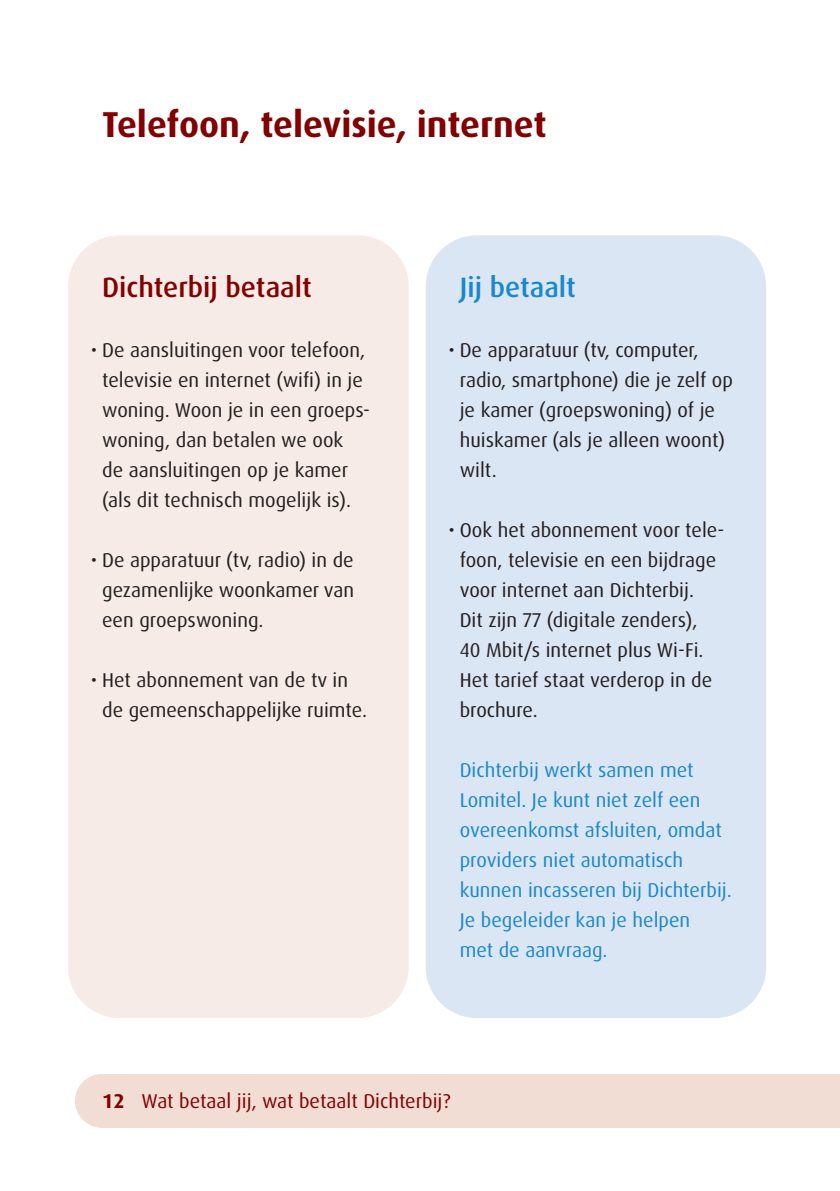
<style>
.page{position:relative;width:840px;height:1191px;background:#fff}
.page>*{position:absolute;margin:0;border:0;box-sizing:border-box;transform-origin:0 0}
.tussenkopje{font:700 36px "Dax Pro";color:#820101}
.tussenkopje-2{font:500 28px "Dax Pro";color:#820101}
.tussenkopje-3{font:500 28px "Dax Pro";color:#1b88c9}
.broodtekst{font:20px/30px "Dax Pro";color:#231f20}
.broodtekst-2{font:20px/30px "Dax Pro";color:#1b88c9}
.t1{font:20px "Dax Pro";color:#820101}
.s1{font-weight:700}
</style>
<div class="page">
<div style="left:102px;top:1074px;width:737px;height:53px;background:#f1ddd3"></div>
<div style="left:75px;top:1074px;width:54px;height:53px;background:#f1ddd3;border-radius:50%"></div>
<div style="left:68px;top:235px;width:340px;height:783px;background:#f6ebe6;border-radius:51px"></div>
<div style="left:425px;top:235px;width:340px;height:783px;background:#dbe6f4;border-radius:51px"></div>
<p class="tussenkopje" style="left:102px;top:100px;width:445px">Telefoon, televisie, internet</p>
<p class="tussenkopje-2" style="left:102px;top:269px;width:211px">Dichterbij betaalt</p>
<p class="broodtekst" style="left:102px;top:335px;width:269px;text-indent:-11px">• De aansluitingen voor telefoon, televisie en internet (wifi) in je woning. Woon je in een groeps&shy;woning, dan betalen we ook<br>de aansluitingen op je kamer (als dit technisch mogelijk is).</p>
<p class="broodtekst" style="left:102px;top:545px;width:253px;text-align:justify;text-indent:-11px">• De apparatuur (tv, radio) in de gezamenlijke woonkamer van een groepswoning.</p>
<p class="broodtekst" style="left:102px;top:665px;width:266px;text-indent:-11px">• Het abonnement van de tv in de gemeenschappelijke ruimte.</p>
<p class="tussenkopje-3" style="left:459px;top:269px;width:118px">Jij betaalt</p>
<p class="broodtekst" style="left:459px;top:335px;width:274px;text-indent:-11px">• De apparatuur (tv, computer, radio, smartphone) die je zelf op je kamer (groepswoning) of je huiskamer (als je alleen woont) wilt.</p>
<p class="broodtekst" style="left:459px;top:515px;width:266px;text-indent:-11px">• Ook het abonnement voor tele&shy;foon, televisie en een bijdrage voor internet aan Dichterbij.<br>Dit zijn 77 (digitale zenders),<br>40 Mbit/s internet plus Wi-Fi.<br>Het tarief staat verderop in de brochure.</p>
<p class="broodtekst-2" style="left:459px;top:755px;width:273px">Dichterbij werkt samen met<br>Lomitel. Je kunt niet zelf een overeenkomst afsluiten, omdat providers niet automatisch kunnen incasseren bij Dichterbij.<br>Je begeleider kan je helpen<br>met de aanvraag.</p>
<p class="t1" style="left:102px;top:1087px;width:350px"><span class="s1">12</span> Wat betaal jij, wat betaalt Dichterbij?</p>
</div>
